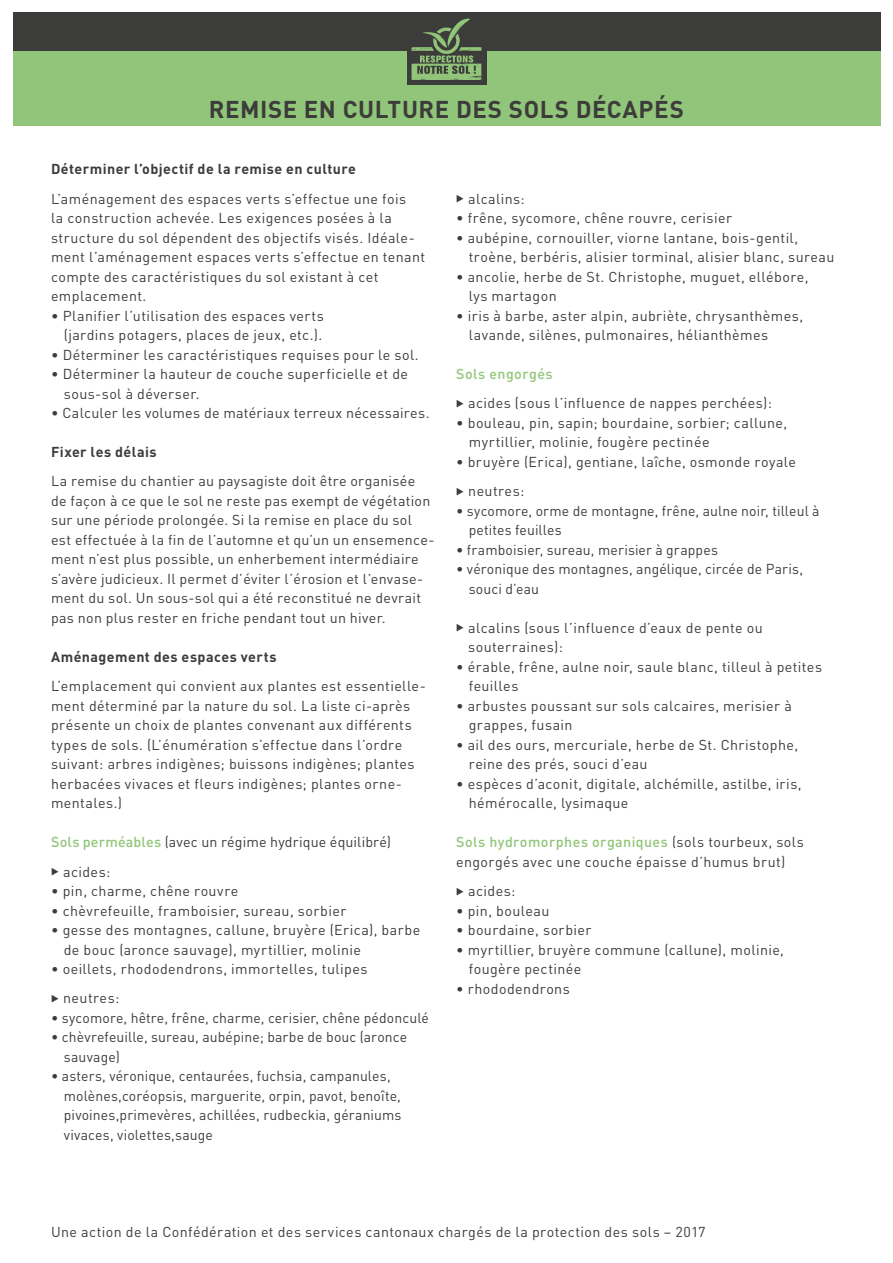
<style>
.page{position:relative;width:893px;height:1263px;background:#fff}
.page>*{position:absolute;margin:0;border:0;box-sizing:border-box;transform-origin:0 0}
.t1{font:700 24px "DIN";letter-spacing:.02em;color:#3c3c3b}
.t2{font:14.25px/19.5px "DIN";letter-spacing:.025em;color:#3c3c3b}
.t3{font:700 14.25px "DIN";letter-spacing:.03em;color:#3c3c3b}
.t4{font:500 14.25px "DIN";letter-spacing:.03em;color:#91c579}
.s1{font-weight:500;color:#91c579}
</style>
<div class="page">
<div style="left:13px;top:51px;width:867px;height:74px;background:#91c579"></div>
<div style="left:13px;top:13px;width:867px;height:38px;background:#3c3c3b"></div>
<div style="left:407px;top:15px;width:79px;height:69px;background:#3c3c3b"></div>
<svg style="left:411px;top:19px;width:70px;height:60px"></svg>
<h1 class="t1" style="left:209px;top:93px;width:476px">REMISE EN CULTURE DES SOLS DÉCAPÉS</h1>
<p class="t3" style="left:51px;top:160px;width:307px">Déterminer l’objectif de la remise en culture</p>
<p class="t2" style="left:51px;top:188px;width:376px">L’aménagement des espaces verts s’effectue une fois<br>la construction achevée. Les exigences posées à la structure du sol dépendent des objectifs visés. Idéale&shy;ment l’aménagement espaces verts s’effectue en tenant compte des caractéristiques du sol existant à cet emplacement.</p>
<p class="t2" style="left:51px;top:305px;width:274px;text-align:right">• Planifier l’utilisation des espaces verts (jardins potagers, places de jeux, etc.).</p>
<p class="t2" style="left:51px;top:344px;width:369px">• Déterminer les caractéristiques requises pour le sol.</p>
<p class="t2" style="left:64px;top:364px;width:346px;text-indent:-13px">• Déterminer la hauteur de couche superficielle et de sous-sol à déverser.</p>
<p class="t2" style="left:51px;top:403px;width:380px">• Calculer les volumes de matériaux terreux nécessaires.</p>
<p class="t3" style="left:51px;top:443px;width:107px">Fixer les délais</p>
<p class="t2" style="left:51px;top:471px;width:385px">La remise du chantier au paysagiste doit être organisée de façon à ce que le sol ne reste pas exempt de végétation sur une période prolongée. Si la remise en place du sol est effectuée à la fin de l’automne et qu’un un ensemence&shy;ment n’est plus possible, un enherbement intermédiaire s’avère judicieux. Il permet d’éviter l’érosion et l’envase&shy;ment du sol. Un sous-sol qui a été reconstitué ne devrait pas non plus rester en friche pendant tout un hiver.</p>
<p class="t3" style="left:51px;top:647px;width:227px">Aménagement des espaces verts</p>
<p class="t2" style="left:51px;top:676px;width:376px">L’emplacement qui convient aux plantes est essentielle&shy;ment déterminé par la nature du sol. La liste ci-après présente un choix de plantes convenant aux différents types de sols. (L’énumération s’effectue dans l’ordre suivant: arbres indigènes; buissons indigènes; plantes herbacées vivaces et fleurs indigènes; plantes orne&shy;mentales.)</p>
<p class="t2" style="left:63px;top:827px;width:329px;line-height:29.4px;text-indent:-12px"><span class="s1">Sols perméables</span> (avec un régime hydrique équilibré) acides:</p>
<p class="t2" style="left:51px;top:881px;width:189px">• pin, charme, chêne rouvre</p>
<p class="t2" style="left:51px;top:900px;width:297px">• chèvrefeuille, framboisier, sureau, sorbier</p>
<p class="t2" style="left:64px;top:920px;width:358px;text-indent:-13px">• gesse des montagnes, callune, bruyère (Erica), barbe de bouc (aronce sauvage), myrtillier, molinie</p>
<p class="t2" style="left:63px;top:954px;width:306px;line-height:29.2px;text-indent:-12px">• oeillets, rhododendrons, immortelles, tulipes neutres:</p>
<p class="t2" style="left:51px;top:1007px;width:379px">• sycomore, hêtre, frêne, charme, cerisier, chêne pédonculé</p>
<p class="t2" style="left:64px;top:1027px;width:345px;text-indent:-13px">• chèvrefeuille, sureau, aubépine; barbe de bouc (aronce sauvage)</p>
<p class="t2" style="left:64px;top:1066px;width:339px;text-indent:-13px">• asters, véronique, centaurées, fuchsia, campanules, molènes,coréopsis, marguerite, orpin, pavot, benoîte, pivoines,primevères, achillées, rudbeckia, géraniums vivaces, violettes,sauge</p>
<p class="t2" style="left:468px;top:188px;width:58px">alcalins:</p>
<p class="t2" style="left:456px;top:208px;width:277px">• frêne, sycomore, chêne rouvre, cerisier</p>
<p class="t2" style="left:469px;top:227px;width:367px;text-indent:-13px">• aubépine, cornouiller, viorne lantane, bois-gentil, troène, berbéris, alisier torminal, alisier blanc, sureau</p>
<p class="t2" style="left:469px;top:266px;width:341px;text-indent:-13px">• ancolie, herbe de St. Christophe, muguet, ellébore, lys martagon</p>
<p class="t2" style="left:469px;top:305px;width:336px;text-indent:-13px">• iris à barbe, aster alpin, aubriète, chrysanthèmes, lavande, silènes, pulmonaires, hélianthèmes</p>
<p class="t4" style="left:456px;top:365px;width:98px">Sols engorgés</p>
<p class="t2" style="left:468px;top:393px;width:305px">acides (sous l’influence de nappes perchées):</p>
<p class="t2" style="left:469px;top:413px;width:320px;text-indent:-13px">• bouleau, pin, sapin; bourdaine, sorbier; callune, myrtillier, molinie, fougère pectinée</p>
<p class="t2" style="left:468px;top:447px;width:329px;line-height:29.2px;text-indent:-12px">• bruyère (Erica), gentiane, laîche, osmonde royale neutres:</p>
<p class="t2" style="left:469px;top:500px;width:352px;text-indent:-13px">• sycomore, orme de montagne, frêne, aulne noir, tilleul à petites feuilles</p>
<p class="t2" style="left:456px;top:539px;width:263px">• framboisier, sureau, merisier à grappes</p>
<p class="t2" style="left:469px;top:559px;width:336px;text-indent:-13px">• véronique des montagnes, angélique, circée de Paris, souci d’eau</p>
<p class="t2" style="left:468px;top:617px;width:296px">alcalins (sous l’influence d’eaux de pente ou souterraines):</p>
<p class="t2" style="left:469px;top:656px;width:355px;text-indent:-13px">• érable, frêne, aulne noir, saule blanc, tilleul à petites feuilles</p>
<p class="t2" style="left:469px;top:695px;width:324px;text-indent:-13px">• arbustes poussant sur sols calcaires, merisier à grappes, fusain</p>
<p class="t2" style="left:469px;top:734px;width:331px;text-indent:-13px">• ail des ours, mercuriale, herbe de St. Christophe, reine des prés, souci d’eau</p>
<p class="t2" style="left:469px;top:773px;width:334px;text-indent:-13px">• espèces d’aconit, digitale, alchémille, astilbe, iris, hémérocalle, lysimaque</p>
<p class="t2" style="left:456px;top:832px;width:349px"><span class="s1">Sols hydromorphes organiques</span> (sols tourbeux, sols engorgés avec une couche épaisse d’humus brut)</p>
<p class="t2" style="left:468px;top:881px;width:49px">acides:</p>
<p class="t2" style="left:456px;top:900px;width:95px">• pin, bouleau</p>
<p class="t2" style="left:456px;top:920px;width:137px">• bourdaine, sorbier</p>
<p class="t2" style="left:469px;top:939px;width:317px;text-indent:-13px">• myrtillier, bruyère commune (callune), molinie, fougère pectinée</p>
<p class="t2" style="left:456px;top:978px;width:115px">• rhododendrons</p>
<p class="t2" style="left:51px;top:1222px;width:656px">Une action de la Confédération et des services cantonaux chargés de la protection des sols – 2017</p>
</div>
